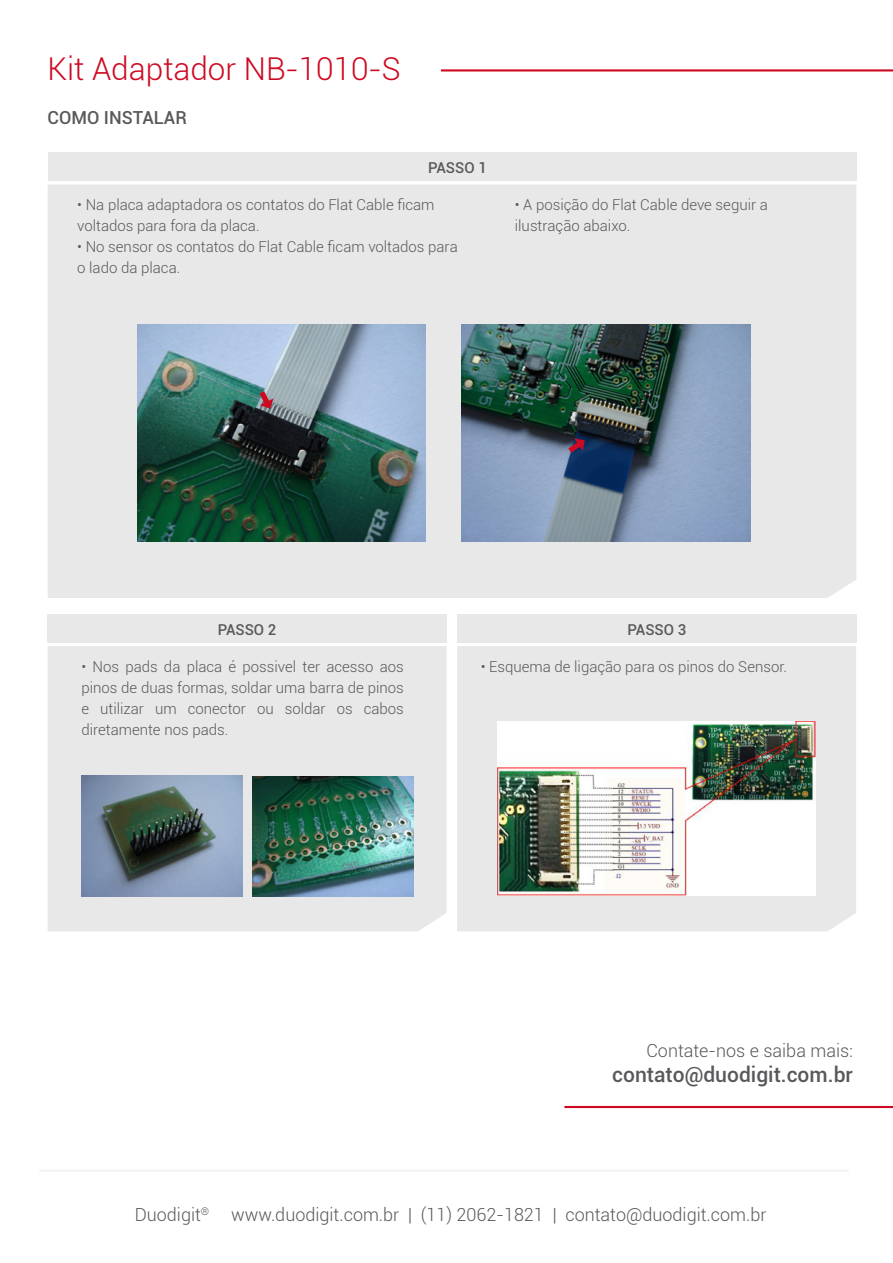
<style>
.page{position:relative;width:893px;height:1263px;background:#fff}
.page>*{position:absolute;margin:0;border:0;box-sizing:border-box;transform-origin:0 0}
.t1{font:300 31.5px "Roboto";color:#ce0921}
.t2{font:500 21px "Roboto";color:#58595b}
.t3{font:300 18px "Roboto";color:#58595b}
.t4{font:500 18px "Roboto";color:#58595b}
.t5{font:300 15px/21px "Roboto";color:#58595b}
.t6{font:500 15px "Roboto";color:#58595b}
</style>
<div class="page">
<hr style="left:441px;top:69px;width:452px;height:3px;background:#ce0921">
<hr style="left:39px;top:1169px;width:810px;height:3px;background:#f1f2f2">
<div style="left:48px;top:185px;width:808px;height:413px;background:#e8e8e8"></div>
<div style="left:48px;top:152px;width:808px;height:29px;background:#e8e8e8"></div>
<hr style="left:564px;top:1106px;width:329px;height:2px;background:#ce0921">
<img style="left:137px;top:325px;width:289px;height:216px">
<img style="left:461px;top:324px;width:289px;height:217px">
<svg style="left:259px;top:391px;width:15px;height:18px"></svg>
<svg style="left:568px;top:438px;width:17px;height:15px"></svg>
<div style="left:457px;top:646px;width:399px;height:285px;background:#e8e8e8"></div>
<div style="left:48px;top:646px;width:399px;height:285px;background:#e8e8e8"></div>
<div style="left:47px;top:614px;width:400px;height:28px;background:#e8e8e8"></div>
<div style="left:457px;top:614px;width:400px;height:28px;background:#e8e8e8"></div>
<img style="left:81px;top:776px;width:162px;height:121px">
<img style="left:252px;top:776px;width:161px;height:121px">
<img style="left:498px;top:721px;width:317px;height:175px">
<h1 class="t1" style="left:48px;top:47px;width:355px">Kit Adaptador NB-1010-S</h1>
<p class="t4" style="left:48px;top:105px;width:141px">COMO INSTALAR</p>
<p class="t6" style="left:428px;top:157px;width:60px">PASSO 1</p>
<p class="t5" style="left:77px;top:194px;width:359px">• Na placa adaptadora os contatos do Flat Cable ficam voltados para fora da placa.</p>
<p class="t5" style="left:77px;top:236px;width:382px">• No sensor os contatos do Flat Cable ficam voltados para o lado da placa.</p>
<p class="t5" style="left:515px;top:194px;width:255px">• A posição do Flat Cable deve seguir a ilustração abaixo.</p>
<p class="t6" style="left:218px;top:619px;width:60px">PASSO 2</p>
<p class="t6" style="left:628px;top:619px;width:60px">PASSO 3</p>
<p class="t5" style="left:81px;top:655px;width:324px;text-align:justify">• Nos pads da placa é possivel ter acesso aos pinos de duas formas, soldar uma barra de pinos e utilizar um conector ou soldar os cabos diretamente nos pads.</p>
<p class="t5" style="left:481px;top:655px;width:308px">• Esquema de ligação para os pinos do Sensor.</p>
<p class="t3" style="left:646px;top:1038px;width:208px">Contate-nos e saiba mais:</p>
<h2 class="t2" style="left:612px;top:1060px;width:242px">contato@duodigit.com.br</h2>
<p class="t3" style="left:135px;top:1202px;width:633px">Duodigit<sup>®</sup> www.duodigit.com.br | (11) 2062-1821 | contato@duodigit.com.br</p>
</div>
